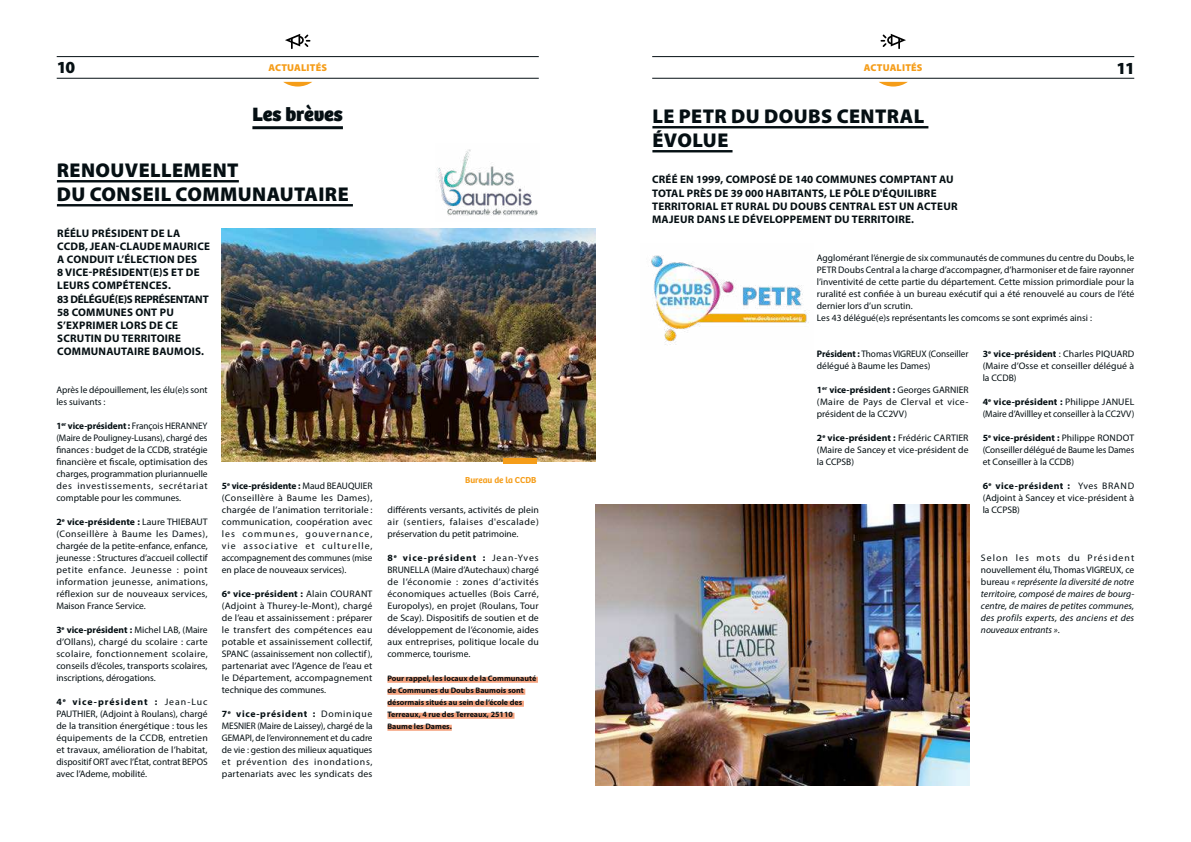
<style>
.page{position:relative;width:1191px;height:842px;background:#fff}
.page>*{position:absolute;margin:0;border:0;box-sizing:border-box;transform-origin:0 0}
.t1{font:900 20px/24px "Myriad Pro";letter-spacing:.02em;color:#050f13}
.t2{font:800 20px "Bree";color:#050f13}
.t3{font:900 17px "Myriad Pro";color:#050f13}
.t4{font:700 11px/13.2px "Myriad Pro";letter-spacing:.02em;color:#050f13}
.t5{font:900 10px "Myriad Pro";letter-spacing:.02em;color:#f59d19}
.t6{font:9.5px/12px "Myriad Pro";color:#050f13;text-align:justify}
.t7{font:italic 9.5px/12px "Myriad Pro";letter-spacing:.02em;color:#050f13;text-align:justify}
.t8{font:600 9px "Bree";color:#f59d19}
.t9{font:700 8px/12px "Myriad Pro";color:#050f13}
.s1{font-weight:700}
.s2{font-style:normal}
</style>
<div class="page">
<hr style="left:252px;top:126px;width:91px;height:3px;background:#050f13">
<img style="left:651px;top:255px;width:158px;height:90px">
<div style="left:387px;top:677px;width:151px;height:6px;background:#f5a37f"></div>
<div style="left:387px;top:689px;width:138px;height:6px;background:#f5a37f"></div>
<div style="left:387px;top:701px;width:137px;height:6px;background:#f5a37f"></div>
<div style="left:387px;top:713px;width:127px;height:6px;background:#f5a37f"></div>
<div style="left:387px;top:725px;width:65px;height:6px;background:#f5a37f"></div>
<hr style="left:57px;top:180px;width:182px;height:2px;background:#050f13">
<hr style="left:57px;top:204px;width:296px;height:2px;background:#050f13">
<hr style="left:652px;top:126px;width:276px;height:2px;background:#050f13">
<hr style="left:652px;top:150px;width:80px;height:2px;background:#050f13">
<img style="left:221px;top:228px;width:374px;height:233px">
<img style="left:437px;top:149px;width:101px;height:67px">
<img style="left:595px;top:505px;width:374px;height:280px">
<div style="left:503px;top:458px;width:33px;height:6px;background:#f59d19"></div>
<svg style="left:283px;top:82px;width:29px;height:5px"></svg>
<svg style="left:879px;top:82px;width:28px;height:5px"></svg>
<svg style="left:285px;top:34px;width:26px;height:15px"></svg>
<svg style="left:880px;top:33px;width:26px;height:16px"></svg>
<hr style="left:57px;top:56px;width:482px;height:1px;background:#050f13">
<hr style="left:652px;top:56px;width:482px;height:1px;background:#050f13">
<hr style="left:57px;top:78px;width:482px;height:1px;background:#050f13">
<hr style="left:652px;top:78px;width:482px;height:1px;background:#050f13">
<h2 class="t3" style="left:57px;top:56px;width:20px">10</h2>
<h2 class="t3" style="left:1116px;top:57px;width:20px">11</h2>
<h1 class="t2" style="left:252px;top:98px;width:92px">Les brèves</h1>
<p class="t5" style="left:268px;top:61px;width:60px">ACTUALITÉS</p>
<p class="t5" style="left:864px;top:61px;width:60px">ACTUALITÉS</p>
<h1 class="t1" style="left:652px;top:103px;width:273px">LE PETR DU DOUBS CENTRAL<br>ÉVOLUE</h1>
<h1 class="t1" style="left:57px;top:157px;width:293px">RENOUVELLEMENT<br>DU CONSEIL COMMUNAUTAIRE</h1>
<p class="t4" style="left:57px;top:226px;width:154px">RÉÉLU PRÉSIDENT DE LA<br>CCDB, JEAN-CLAUDE MAURICE<br>A CONDUIT L’ÉLECTION DES<br>8 VICE-PRÉSIDENT(E)S ET DE<br>LEURS COMPÉTENCES.<br>83 DÉLÉGUÉ(E)S REPRÉSENTANT<br>58 COMMUNES ONT PU<br>S’EXPRIMER LORS DE CE<br>SCRUTIN DU TERRITOIRE<br>COMMUNAUTAIRE BAUMOIS.</p>
<p class="t6" style="left:56px;top:383px;width:153px">Après le dépouillement, les élu(e)s sont les suivants :</p>
<p class="t6" style="left:56px;top:419px;width:153px"><span class="s1">1</span><sup>er</sup> <span class="s1">vice-président :</span> François HERANNEY (Maire de Pouligney-Lusans), chargé des finances : budget de la CCDB, stratégie financière et fiscale, optimisation des charges, programmation pluriannuelle des investissements, secrétariat comptable pour les communes.</p>
<p class="t6" style="left:56px;top:515px;width:153px"><span class="s1">2</span><sup>e</sup> <span class="s1">vice-présidente :</span> Laure THIEBAUT (Conseillère à Baume les Dames), chargée de la petite-enfance, enfance, jeunesse : Structures d’accueil collectif petite enfance. Jeunesse : point information jeunesse, animations, réflexion sur de nouveaux services, Maison France Service.</p>
<p class="t6" style="left:56px;top:623px;width:153px"><span class="s1">3</span><sup>e</sup> <span class="s1">vice-président :</span> Michel LAB, (Maire d’Ollans), chargé du scolaire : carte scolaire, fonctionnement scolaire, conseils d’écoles, transports scolaires, inscriptions, dérogations.</p>
<p class="t6" style="left:56px;top:695px;width:153px"><span class="s1">4</span><sup>e</sup> <span class="s1">vice-président :</span> Jean-Luc PAUTHIER, (Adjoint à Roulans), chargé de la transition énergétique : tous les équipements de la CCDB, entretien et travaux, amélioration de l’habitat, dispositif ORT avec l’État, contrat BEPOS avec l’Ademe, mobilité.</p>
<p class="t6" style="left:222px;top:479px;width:152px"><span class="s1">5</span><sup>e</sup> <span class="s1">vice-présidente :</span> Maud BEAUQUIER (Conseillère à Baume les Dames), chargée de l’animation territoriale : communication, coopération avec les communes, gouvernance, vie associative et culturelle, accompagnement des communes (mise en place de nouveaux services).</p>
<p class="t6" style="left:222px;top:587px;width:152px"><span class="s1">6</span><sup>e</sup> <span class="s1">vice-président :</span> Alain COURANT (Adjoint à Thurey-le-Mont), chargé de l’eau et assainissement : préparer le transfert des compétences eau potable et assainissement collectif, SPANC (assainissement non collectif), partenariat avec l’Agence de l’eau et le Département, accompagnement technique des communes.</p>
<p class="t6" style="left:222px;top:707px;width:152px"><span class="s1">7</span><sup>e</sup> <span class="s1">vice-président :</span> Dominique MESNIER (Maire de Laissey), chargé de la GEMAPI, de l’environnement et du cadre de vie : gestion des milieux aquatiques et prévention des inondations, partenariats avec les syndicats des</p>
<p class="t8" style="left:465px;top:473px;width:73px">Bureau de la CCDB</p>
<p class="t6" style="left:387px;top:503px;width:153px">différents versants, activités de plein air (sentiers, falaises d'escalade) préservation du petit patrimoine.</p>
<p class="t6" style="left:387px;top:551px;width:153px"><span class="s1">8</span><sup>e</sup> <span class="s1">vice-président :</span> Jean-Yves BRUNELLA (Maire d’Autechaux) chargé de l’économie : zones d’activités économiques actuelles (Bois Carré, Europolys), en projet (Roulans, Tour de Scay). Dispositifs de soutien et de développement de l’économie, aides aux entreprises, politique locale du commerce, tourisme.</p>
<p class="t9" style="left:387px;top:672px;width:150px">Pour rappel, les locaux de la Communauté de Communes du Doubs Baumois sont désormais situés au sein de l’école des<br>Terreaux, 4 rue des Terreaux, 25110<br>Baume les Dames.</p>
<p class="t4" style="left:652px;top:173px;width:307px">CRÉÉ EN 1999, COMPOSÉ DE 140 COMMUNES COMPTANT AU TOTAL PRÈS DE 39 000 HABITANTS, LE PÔLE D'ÉQUILIBRE TERRITORIAL ET RURAL DU DOUBS CENTRAL EST UN ACTEUR MAJEUR DANS LE DÉVELOPPEMENT DU TERRITOIRE.</p>
<p class="t6" style="left:817px;top:251px;width:319px;text-align:left">Agglomérant l’énergie de six communautés de communes du centre du Doubs, le PETR Doubs Central a la charge d’accompagner, d’harmoniser et de faire rayonner l’inventivité de cette partie du département. Cette mission primordiale pour la ruralité est confiée à un bureau exécutif qui a été renouvelé au cours de l’été dernier lors d’un scrutin.<br>Les 43 délégué(e)s représentants les comcoms se sont exprimés ainsi :</p>
<p class="t6" style="left:817px;top:347px;width:153px"><span class="s1">Président :</span> Thomas VIGREUX (Conseiller délégué à Baume les Dames)</p>
<p class="t6" style="left:817px;top:383px;width:153px"><span class="s1">1</span><sup>er</sup> <span class="s1">vice-président :</span> Georges GARNIER (Maire de Pays de Clerval et vice&shy;président de la CC2VV)</p>
<p class="t6" style="left:817px;top:431px;width:153px"><span class="s1">2</span><sup>e</sup> <span class="s1">vice-président :</span> Frédéric CARTIER (Maire de Sancey et vice-président de la CCPSB)</p>
<p class="t6" style="left:982px;top:347px;width:153px"><span class="s1">3</span><sup>e</sup> <span class="s1">vice-président</span> : Charles PIQUARD (Maire d’Osse et conseiller délégué à la CCDB)</p>
<p class="t6" style="left:982px;top:395px;width:153px"><span class="s1">4</span><sup>e</sup> <span class="s1">vice-président :</span> Philippe JANUEL (Maire d’Avillley et conseiller à la CC2VV)</p>
<p class="t6" style="left:982px;top:431px;width:153px"><span class="s1">5</span><sup>e</sup> <span class="s1">vice-président :</span> Philippe RONDOT (Conseiller délégué de Baume les Dames et Conseiller à la CCDB)</p>
<p class="t6" style="left:982px;top:479px;width:153px"><span class="s1">6</span><sup>e</sup> <span class="s1">vice-président :</span> Yves BRAND (Adjoint à Sancey et vice-président à la CCPSB)</p>
<p class="t7" style="left:981px;top:551px;width:155px"><span class="s2">Selon les mots du Président nouvellement élu, Thomas VIGREUX, ce bureau</span> « représente la diversité de notre territoire, composé de maires de bourg&shy;centre, de maires de petites communes, des profils experts, des anciens et des nouveaux entrants »<span class="s2">.</span></p>
</div>
